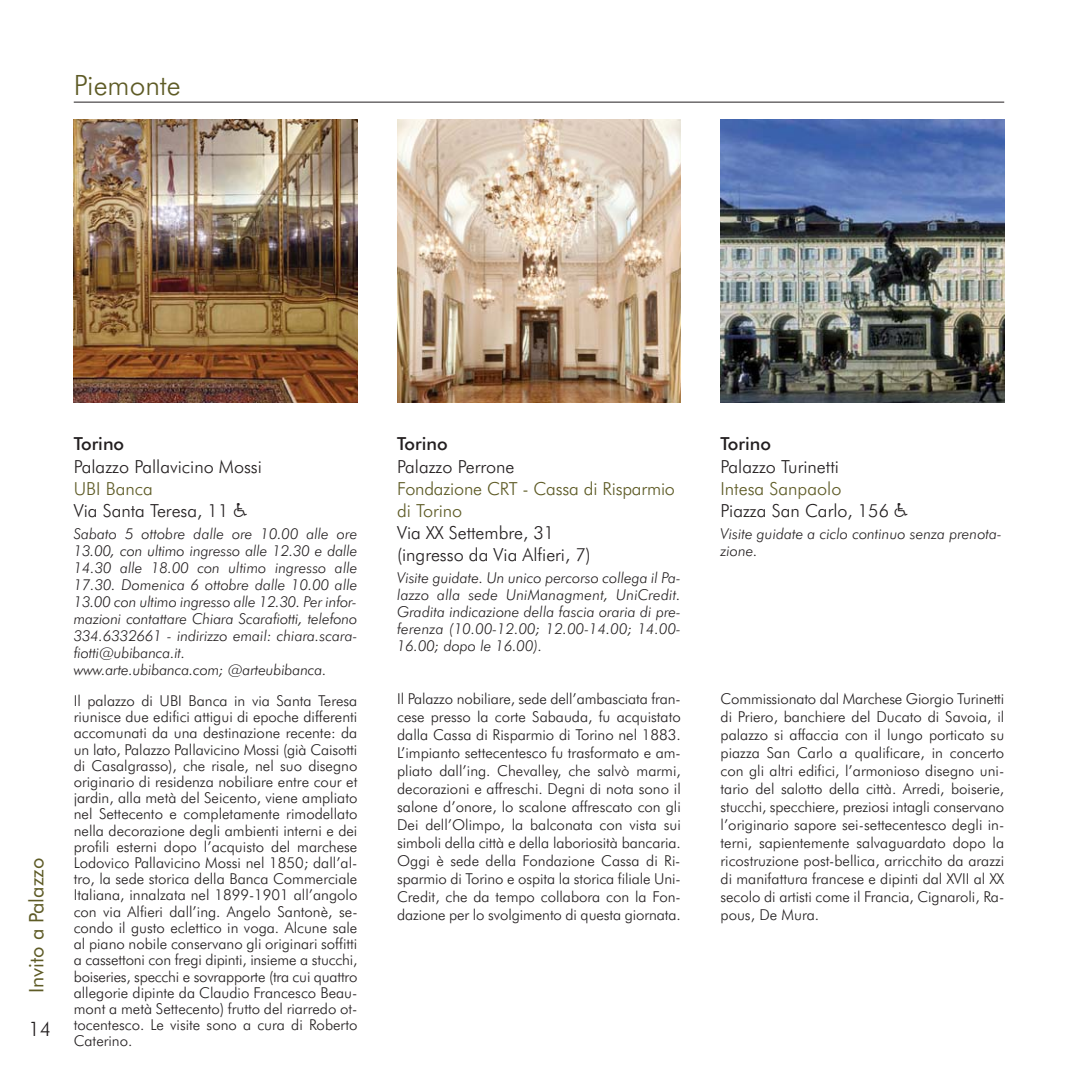
<style>
.page{position:relative;width:1078px;height:1078px;background:#fff}
.page>*{position:absolute;margin:0;border:0;box-sizing:border-box;transform-origin:0 0}
.t1{font:300 28px "Futura BT";color:#5e5b26}
.t2{font:20px "Futura BT";color:#5e5b26}
.t3{font:300 20px "Futura BT";color:#231f20}
.t4{font:300 18px/22px "Futura BT";color:#231f20}
.t5{font:300 18px/22px "Futura BT";letter-spacing:-.01em;color:#5e5b26}
.t6{font:500 18px "Futura BT";color:#231f20}
.t7{font:300 15px/18px "Futura BT";letter-spacing:-.005em;color:#231f20;text-align:justify}
.t8{font:italic 300 15px/17px "Futura BT";color:#231f20}
.s1{color:#5e5b26}
.s2{font-family:"Carta";font-weight:400;font-size:20px}
</style>
<div class="page">
<hr style="left:74px;top:102px;width:929px;height:1px;background:#231f20">
<img style="left:397px;top:119px;width:283px;height:284px">
<img style="left:720px;top:119px;width:283px;height:284px">
<img style="left:74px;top:119px;width:283px;height:284px">
<h1 class="t1" style="left:74px;top:73px;width:108px">Piemonte</h1>
<h2 class="t2" style="left:28px;top:992px;width:137px;rotate:-90deg">Invito a Palazzo</h2>
<h2 class="t3" style="left:28px;top:1020px;width:25px">14</h2>
<p class="t6" style="left:74px;top:436px;width:52px">Torino</p>
<p class="t4" style="left:74px;top:456px;width:190px">Palazzo Pallavicino Mossi</p>
<p class="t4" style="left:74px;top:478px;width:175px"><span class="s1">UBI Banca<br></span>Via Santa Teresa, 11 <span class="s2">-</span></p>
<p class="t8" style="left:74px;top:526px;width:285px">Sabato 5 ottobre dalle ore 10.00 alle ore 13.00, con ultimo ingresso alle 12.30 e dalle 14.30 alle 18.00 con ultimo ingresso alle 17.30. Domenica 6 ottobre dalle 10.00 alle 13.00 con ultimo ingresso alle 12.30. Per infor&shy;mazioni contattare Chiara Scarafiotti, telefono 334.6332661 - indirizzo email: chiara.scara&shy;fiotti@ubibanca.it.<br>www.arte.ubibanca.com; @arteubibanca.</p>
<p class="t7" style="left:74px;top:693px;width:285px;line-height:16.2px">Il palazzo di UBI Banca in via Santa Teresa riunisce due edifici attigui di epoche differenti accomunati da una destinazione recente: da un lato, Palazzo Pallavicino Mossi (già Caisotti di Casalgrasso), che risale, nel suo disegno originario di residenza nobiliare entre cour et jardin, alla metà del Seicento, viene ampliato nel Settecento e completamente rimodellato nella decorazione degli ambienti interni e dei profili esterni dopo l’acquisto del marchese Lodovico Pallavicino Mossi nel 1850; dall’al&shy;tro, la sede storica della Banca Commerciale Italiana, innalzata nel 1899-1901 all’angolo con via Alfieri dall’ing. Angelo Santonè, se&shy;condo il gusto eclettico in voga. Alcune sale al piano nobile conservano gli originari soffitti a cassettoni con fregi dipinti, insieme a stucchi, boiseries, specchi e sovrapporte (tra cui quattro allegorie dipinte da Claudio Francesco Beau&shy;mont a metà Settecento) frutto del riarredo ot&shy;tocentesco. Le visite sono a cura di Roberto Caterino.</p>
<p class="t6" style="left:397px;top:436px;width:52px">Torino</p>
<p class="t4" style="left:397px;top:456px;width:119px">Palazzo Perrone</p>
<p class="t5" style="left:397px;top:478px;width:279px">Fondazione CRT - Cassa di Risparmio di Torino</p>
<p class="t4" style="left:397px;top:522px;width:195px">Via XX Settembre, 31 (ingresso da Via Alfieri, 7)</p>
<p class="t8" style="left:397px;top:570px;width:285px;text-align:justify">Visite guidate. Un unico percorso collega il Pa&shy;lazzo alla sede UniManagment, UniCredit.<br>Gradita indicazione della fascia oraria di pre&shy;ferenza (10.00-12.00; 12.00-14.00; 14.00- 16.00; dopo le 16.00).</p>
<p class="t7" style="left:397px;top:690px;width:285px">Il Palazzo nobiliare, sede dell’ambasciata fran&shy;cese presso la corte Sabauda, fu acquistato dalla Cassa di Risparmio di Torino nel 1883.<br>L’impianto settecentesco fu trasformato e am&shy;pliato dall’ing. Chevalley, che salvò marmi, decorazioni e affreschi. Degni di nota sono il salone d’onore, lo scalone affrescato con gli Dei dell’Olimpo, la balconata con vista sui simboli della città e della laboriosità bancaria.<br>Oggi è sede della Fondazione Cassa di Ri&shy;sparmio di Torino e ospita la storica filiale Uni-Credit, che da tempo collabora con la Fon&shy;dazione per lo svolgimento di questa giornata.</p>
<p class="t6" style="left:720px;top:436px;width:52px">Torino</p>
<p class="t4" style="left:720px;top:456px;width:120px">Palazzo Turinetti</p>
<p class="t4" style="left:720px;top:478px;width:189px"><span class="s1">Intesa Sanpaolo<br></span>Piazza San Carlo, 156 <span class="s2">-</span></p>
<p class="t8" style="left:720px;top:526px;width:283px">Visite guidate a ciclo continuo senza prenota&shy;zione.</p>
<p class="t7" style="left:720px;top:690px;width:285px">Commissionato dal Marchese Giorgio Turinetti di Priero, banchiere del Ducato di Savoia, il palazzo si affaccia con il lungo porticato su piazza San Carlo a qualificare, in concerto con gli altri edifici, l’armonioso disegno uni&shy;tario del salotto della città. Arredi, boiserie, stucchi, specchiere, preziosi intagli conservano l’originario sapore sei-settecentesco degli in&shy;terni, sapientemente salvaguardato dopo la ricostruzione post-bellica, arricchito da arazzi di manifattura francese e dipinti dal XVII al XX secolo di artisti come il Francia, Cignaroli, Ra&shy;pous, De Mura.</p>
</div>
